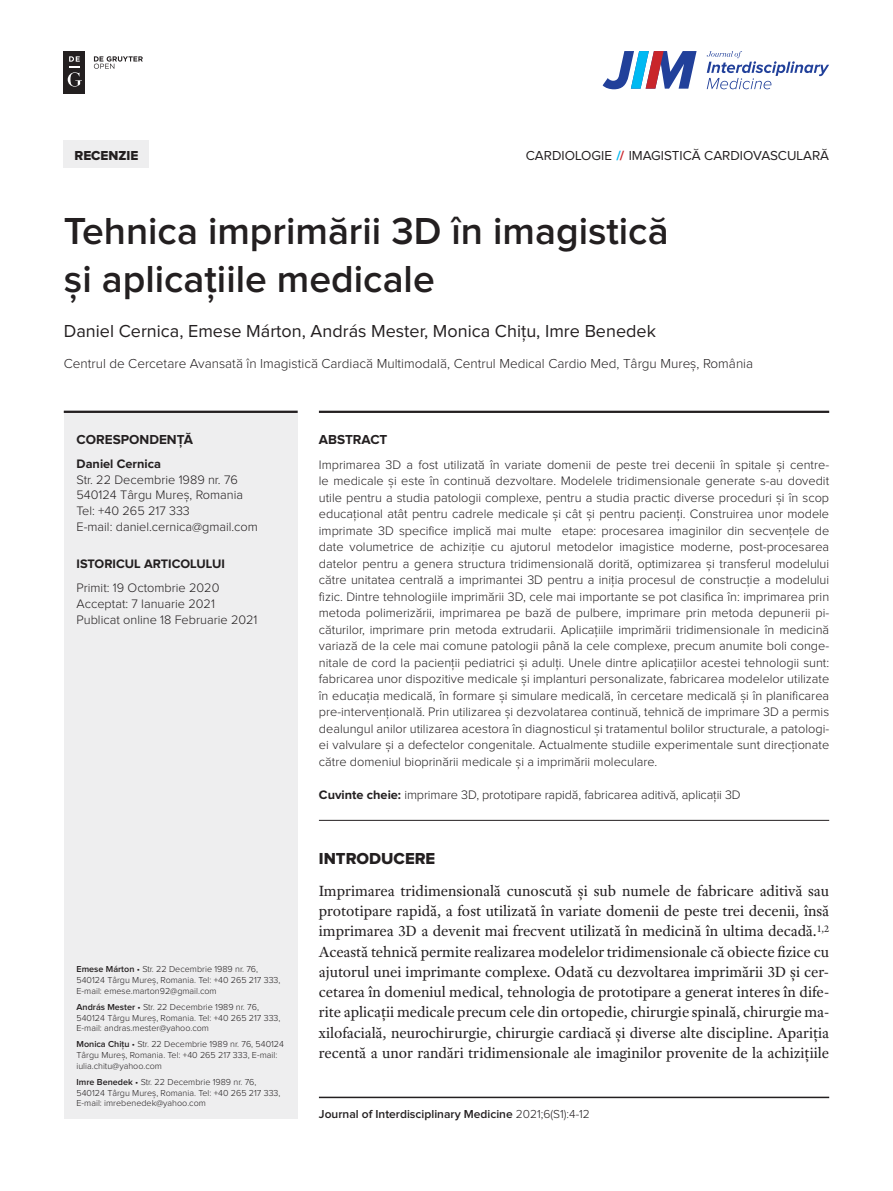
<style>
.page{position:relative;width:893px;height:1191px;background:#fff}
.page>*{position:absolute;margin:0;border:0;box-sizing:border-box;transform-origin:0 0}
.t1{font:600 39px/48px "Proxima Nova";color:#231f20}
.t2{font:18px "Proxima Nova";color:#231f20}
.t3{font:16.5px "Proxima Nova Extrabld";color:#231f20}
.t4{font:15.75px/20.2px "Adobe Text Pro";letter-spacing:-.005em;color:#231f20;text-align:justify}
.t5{font:300 13.5px "Proxima Nova";color:#231f20}
.t6{font:13.5px "Proxima Nova";color:#231f20}
.t7{font:700 13.5px "Proxima Nova";color:#231f20}
.t8{font:13.5px "Proxima Nova Extrabld";color:#231f20}
.t9{font:300 12.75px/16.5px "Proxima Nova";color:#231f20}
.t10{font:700 12.75px "Proxima Nova";color:#231f20}
.t11{font:600 12px "Proxima Nova";color:#231f20}
.t12{font:300 9px/10.8px "Proxima Nova";color:#231f20}
.s1{font-weight:700;color:#00b9f2}
.s2{font-weight:700;color:#c9252b}
.s3{font-weight:600}
.s4{font-weight:400}
.s5{font-weight:700}
.s6{font-weight:300}
</style>
<div class="page">
<div style="left:64px;top:51px;width:21px;height:43px;background:#231f20"></div>
<svg style="left:68px;top:56px;width:14px;height:31px"></svg>
<svg style="left:94px;top:56px;width:49px;height:13px"></svg>
<svg style="left:707px;top:51px;width:122px;height:38px"></svg>
<svg style="left:603px;top:51px;width:94px;height:38px"></svg>
<div style="left:64px;top:948px;width:234px;height:170px;background:#eeeeef"></div>
<div style="left:64px;top:411px;width:234px;height:541px;background:#eeeeef"></div>
<hr style="left:64px;top:411px;width:234px;height:2px;background:#231f20">
<hr style="left:319px;top:1096px;width:510px;height:2px;background:#231f20">
<div style="left:64px;top:140px;width:85px;height:28px;background:#eeeeef"></div>
<hr style="left:319px;top:411px;width:510px;height:2px;background:#231f20">
<hr style="left:319px;top:820px;width:510px;height:1px;background:#231f20">
<p class="t8" style="left:74px;top:149px;width:66px">RECENZIE</p>
<p class="t6" style="left:526px;top:149px;width:305px">CARDIOLOGIE <span class="s1">/</span><span class="s2">/</span> IMAGISTICĂ CARDIOVASCULARĂ</p>
<h1 class="t1" style="left:64px;top:208px;width:606px">Tehnica imprimării 3D în imagistică și aplicațiile medicale</h1>
<h2 class="t2" style="left:64px;top:322px;width:594px">Daniel Cernica, Emese Márton, András Mester, Monica Chițu, Imre Benedek</h2>
<p class="t5" style="left:64px;top:357px;width:691px">Centrul de Cercetare Avansată în Imagistică Cardiacă Multimodală, Centrul Medical Cardio Med, Târgu Mureș, România</p>
<p class="t7" style="left:77px;top:433px;width:118px">CORESPONDENȚĂ</p>
<p class="t10" style="left:77px;top:458px;width:86px">Daniel Cernica</p>
<p class="t9" style="left:77px;top:472px;width:183px;line-height:15.8px">Str. 22 Decembrie 1989 nr. 76<br>540124 Târgu Mureș, Romania<br>Tel: +40 265 217 333<br>E-mail: daniel.cernica@gmail.com</p>
<p class="t10" style="left:77px;top:558px;width:150px">ISTORICUL ARTICOLULUI</p>
<p class="t9" style="left:77px;top:580px;width:183px;line-height:15.8px">Primit: 19 Octombrie 2020<br>Acceptat: 7 Ianuarie 2021<br>Publicat online 18 Februarie 2021</p>
<p class="t12" style="left:77px;top:964px;width:205px"><span class="s3">Emese Márton</span> <span class="s4">•</span> Str. 22 Decembrie 1989 nr. 76,<br>540124 Târgu Mureș, Romania. Tel: +40 265 217 333,<br>E-mail: emese.marton92@gmail.com</p>
<p class="t12" style="left:77px;top:1001px;width:205px"><span class="s3">András Mester</span> <span class="s4">•</span> Str. 22 Decembrie 1989 nr. 76,<br>540124 Târgu Mureș, Romania. Tel: +40 265 217 333,<br>E-mail: andras.mester@yahoo.com</p>
<p class="t12" style="left:77px;top:1039px;width:209px"><span class="s3">Monica Chițu</span> <span class="s4">•</span> Str. 22 Decembrie 1989 nr. 76, 540124<br>Târgu Mureș, Romania. Tel: +40 265 217 333, E-mail: iulia.chitu@yahoo.com</p>
<p class="t12" style="left:77px;top:1076px;width:205px"><span class="s3">Imre Benedek</span> <span class="s4">•</span> Str. 22 Decembrie 1989 nr. 76,<br>540124 Târgu Mureș, Romania. Tel: +40 265 217 333,<br>E-mail: imrebenedek@yahoo.com</p>
<p class="t7" style="left:319px;top:433px;width:70px">ABSTRACT</p>
<p class="t9" style="left:319px;top:456px;width:512px;text-align:justify">Imprimarea 3D a fost utilizată în variate domenii de peste trei decenii în spitale și centre&shy;le medicale și este în continuă dezvoltare. Modelele tridimensionale generate s-au dovedit utile pentru a studia patologii complexe, pentru a studia practic diverse proceduri și în scop educațional atât pentru cadrele medicale și cât și pentru pacienți. Construirea unor modele imprimate 3D specifice implică mai multe etape: procesarea imaginilor din secvențele de date volumetrice de achiziție cu ajutorul metodelor imagistice moderne, post-procesarea datelor pentru a genera structura tridimensională dorită, optimizarea și transferul modelului către unitatea centrală a imprimantei 3D pentru a iniția procesul de construcție a modelului fizic. Dintre tehnologiile imprimării 3D, cele mai importante se pot clasifica în: imprimarea prin metoda polimerizării, imprimarea pe bază de pulbere, imprimare prin metoda depunerii pi&shy;căturilor, imprimare prin metoda extrudarii. Aplicațiile imprimării tridimensionale în medicină variază de la cele mai comune patologii până la cele complexe, precum anumite boli conge&shy;nitale de cord la pacienții pediatrici și adulți. Unele dintre aplicațiilor acestei tehnologii sunt: fabricarea unor dispozitive medicale și implanturi personalizate, fabricarea modelelor utilizate în educația medicală, în formare și simulare medicală, în cercetare medicală și în planificarea pre-intervențională. Prin utilizarea și dezvolatarea continuă, tehnică de imprimare 3D a permis dealungul anilor utilizarea acestora în diagnosticul și tratamentul bolilor structurale, a patologi&shy;ei valvulare și a defectelor congenitale. Actualmente studiile experimentale sunt direcționate către domeniul bioprinării medicale și a imprimării moleculare.</p>
<p class="t9" style="left:319px;top:786px;width:423px"><span class="s5">Cuvinte cheie:</span> imprimare 3D, prototipare rapidă, fabricarea aditivă, aplicații 3D</p>
<p class="t3" style="left:319px;top:851px;width:86px">INTRODUCERE</p>
<p class="t4" style="left:319px;top:880px;width:512px">Imprimarea tridimensională cunoscută și sub numele de fabricare aditivă sau prototipare rapidă, a fost utilizată în variate domenii de peste trei decenii, însă imprimarea 3D a devenit mai frecvent utilizată în medicină în ultima decadă.<sup>1,2<br></sup>Această tehnică permite realizarea modelelor tridimensionale că obiecte fizice cu ajutorul unei imprimante complexe. Odată cu dezvoltarea imprimării 3D și cer&shy;cetarea în domeniul medical, tehnologia de prototipare a generat interes în dife&shy;rite aplicații medicale precum cele din ortopedie, chirurgie spinală, chirurgie ma&shy;xilofacială, neurochirurgie, chirurgie cardiacă și diverse alte discipline. Apariția recentă a unor randări tridimensionale ale imaginilor provenite de la achizițiile</p>
<p class="t11" style="left:319px;top:1108px;width:272px">Journal of Interdisciplinary Medicine <span class="s6">2021;6(S1):4-12</span></p>
</div>
